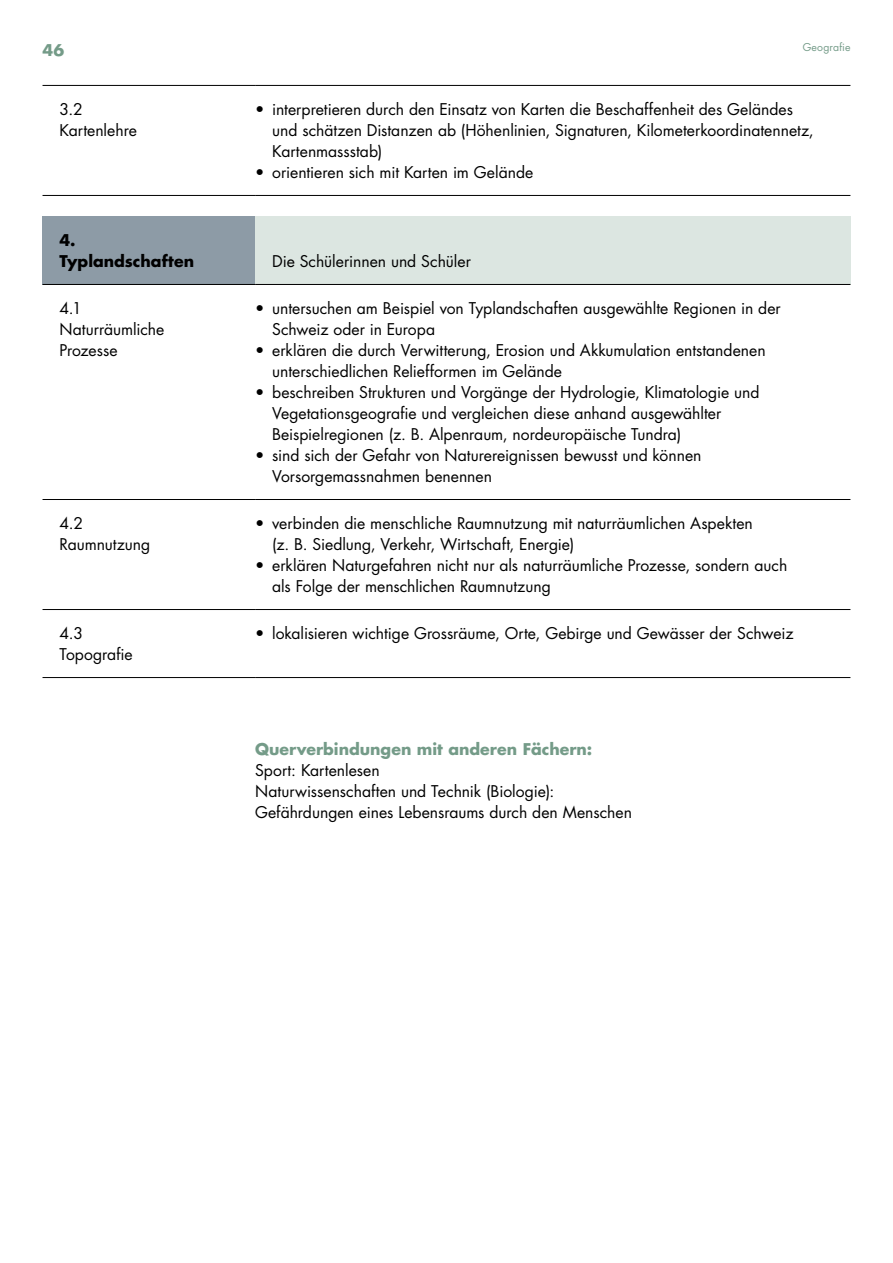
<style>
.page{position:relative;width:893px;height:1263px;background:#fff}
.page>*{position:absolute;margin:0;border:0;box-sizing:border-box;transform-origin:0 0}
.t1{font:15.75px/21px "Futura Luzern";color:#000}
.t2{font:700 15.75px "Futura Luzern";color:#749b88}
.t3{font:700 15.75px/21px "Futura Luzern";color:#000}
.t4{font:10.5px "Futura Luzern";letter-spacing:.02em;color:#749b88}
</style>
<div class="page">
<div style="left:43px;top:216px;width:212px;height:68px;background:#8d9ba6"></div>
<div style="left:255px;top:216px;width:595px;height:68px;background:#dce6e1"></div>
<hr style="left:43px;top:284px;width:212px;height:1px;background:#000">
<hr style="left:255px;top:284px;width:595px;height:1px;background:#000">
<hr style="left:43px;top:609px;width:212px;height:1px;background:#000">
<hr style="left:255px;top:609px;width:595px;height:1px;background:#000">
<hr style="left:43px;top:85px;width:212px;height:1px;background:#000">
<hr style="left:255px;top:85px;width:595px;height:1px;background:#000">
<hr style="left:43px;top:195px;width:212px;height:1px;background:#000">
<hr style="left:255px;top:195px;width:595px;height:1px;background:#000">
<hr style="left:43px;top:499px;width:212px;height:1px;background:#000">
<hr style="left:255px;top:499px;width:595px;height:1px;background:#000">
<hr style="left:43px;top:677px;width:212px;height:1px;background:#000">
<hr style="left:255px;top:677px;width:595px;height:1px;background:#000">
<p class="t2" style="left:43px;top:39px;width:23px">46</p>
<p class="t4" style="left:803px;top:41px;width:49px">Geografie</p>
<p class="t1" style="left:60px;top:99px;width:79px">3.2<br>Kartenlehre</p>
<p class="t1" style="left:272px;top:99px;width:543px;text-indent:-17px">• interpretieren durch den Einsatz von Karten die Beschaffenheit des Geländes und schätzen Distanzen ab (Höhenlinien, Signaturen, Kilometerkoordinatennetz,<br>Kartenmassstab)</p>
<p class="t1" style="left:255px;top:162px;width:280px">• orientieren sich mit Karten im Gelände</p>
<p class="t3" style="left:60px;top:230px;width:136px">4.<br>Typlandschaften</p>
<p class="t1" style="left:272px;top:251px;width:200px">Die Schülerinnen und Schüler</p>
<p class="t1" style="left:60px;top:298px;width:106px">4.1<br>Naturräumliche<br>Prozesse</p>
<p class="t1" style="left:272px;top:298px;width:510px;text-indent:-17px">• untersuchen am Beispiel von Typlandschaften ausgewählte Regionen in der<br>Schweiz oder in Europa</p>
<p class="t1" style="left:272px;top:340px;width:495px;text-indent:-17px">• erklären die durch Verwitterung, Erosion und Akkumulation entstandenen unterschiedlichen Reliefformen im Gelände</p>
<p class="t1" style="left:272px;top:382px;width:489px;text-indent:-17px">• beschreiben Strukturen und Vorgänge der Hydrologie, Klimatologie und<br>Vegetationsgeografie und vergleichen diese anhand ausgewählter<br>Beispielregionen (z. B. Alpenraum, nordeuropäische Tundra)</p>
<p class="t1" style="left:272px;top:445px;width:431px;text-indent:-17px">• sind sich der Gefahr von Naturereignissen bewusst und können<br>Vorsorgemassnahmen benennen</p>
<p class="t1" style="left:60px;top:513px;width:92px">4.2<br>Raumnutzung</p>
<p class="t1" style="left:272px;top:513px;width:482px;text-indent:-17px">• verbinden die menschliche Raumnutzung mit naturräumlichen Aspekten (z. B. Siedlung, Verkehr, Wirtschaft, Energie)</p>
<p class="t1" style="left:272px;top:555px;width:517px;text-indent:-17px">• erklären Naturgefahren nicht nur als naturräumliche Prozesse, sondern auch als Folge der menschlichen Raumnutzung</p>
<p class="t1" style="left:60px;top:623px;width:75px">4.3<br>Topografie</p>
<p class="t1" style="left:255px;top:623px;width:540px">• lokalisieren wichtige Grossräume, Orte, Gebirge und Gewässer der Schweiz</p>
<p class="t2" style="left:255px;top:739px;width:339px">Querverbindungen mit anderen Fächern:</p>
<p class="t1" style="left:255px;top:760px;width:378px">Sport: Kartenlesen<br>Naturwissenschaften und Technik (Biologie):<br>Gefährdungen eines Lebensraums durch den Menschen</p>
</div>
